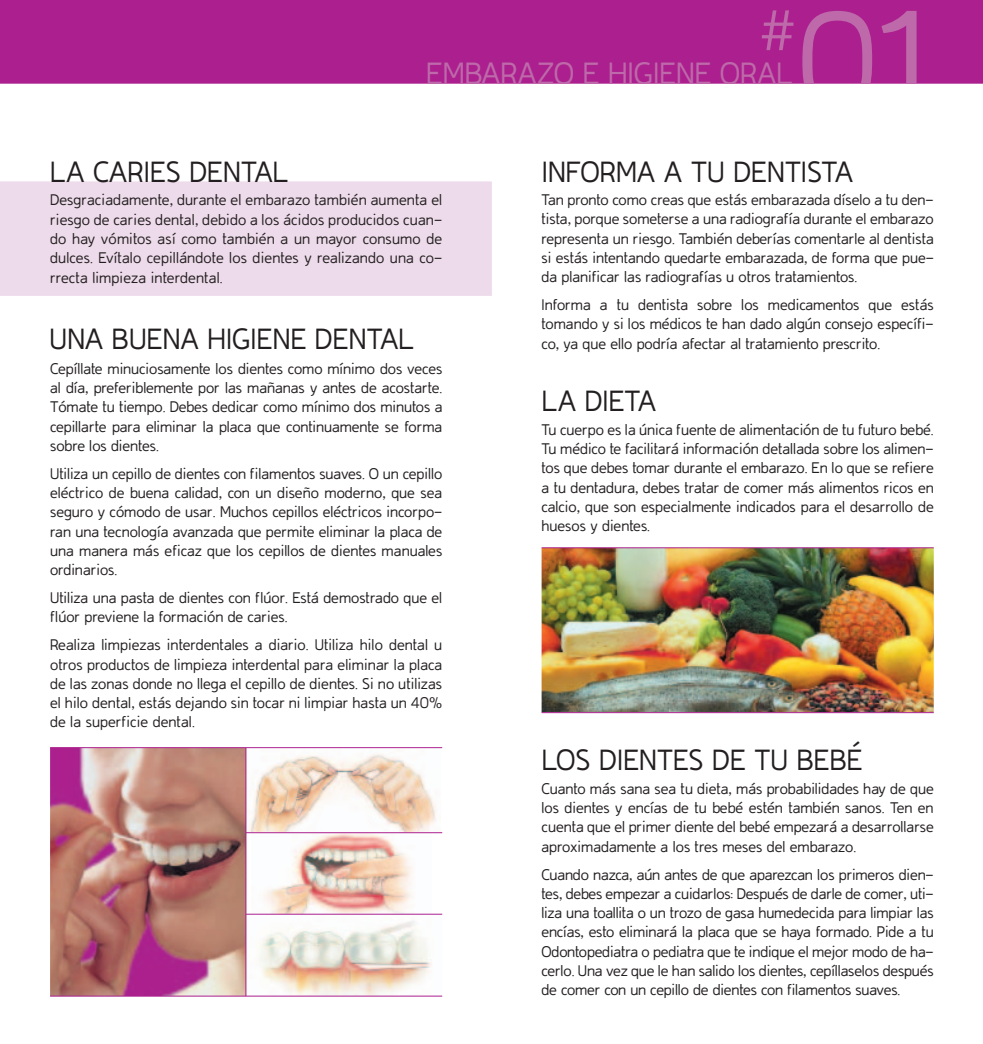
<style>
.page{position:relative;width:983px;height:1044px;background:#fff}
.page>*{position:absolute;margin:0;border:0;box-sizing:border-box;transform-origin:0 0}
.t1{font:100 154.53px "Domestos Sans";color:#be69aa}
.t2{font:100 67.02px "Domestos Sans";color:#be69aa}
.t3{font:100 35px "Domestos Sans";color:#be69aa}
.t4{font:100 33.25px "Domestos Sans";letter-spacing:.005em;color:#231f20}
.t5{font:100 17.5px/19.2px "Domestos Sans";color:#231f20;text-align:justify}
</style>
<div class="page">
<div style="left:0;top:0;width:982px;height:84px;background:#ab208e"></div>
<div style="left:0;top:181px;width:491px;height:115px;background:#eddaea"></div>
<img style="left:541px;top:548px;width:392px;height:163px">
<svg style="left:541px;top:711px;width:393px;height:2px"></svg>
<svg style="left:541px;top:547px;width:393px;height:1px"></svg>
<img style="left:50px;top:747px;width:393px;height:249px">
<h2 class="t2" style="left:758px;top:-8px;width:39px">#</h2>
<h1 class="t1" style="left:796px;top:-26px;width:146px">01</h1>
<h3 class="t3" style="left:426px;top:53px;width:368px">EMBARAZO E HIGIENE ORAL</h3>
<h3 class="t4" style="left:50px;top:153px;width:240px">LA CARIES DENTAL</h3>
<h3 class="t4" style="left:541px;top:153px;width:313px">INFORMA A TU DENTISTA</h3>
<p class="t5" style="left:50px;top:190px;width:393px">Desgraciadamente, durante el embarazo también aumenta el riesgo de caries dental, debido a los ácidos producidos cuan&shy;do hay vómitos así como también a un mayor consumo de dulces. Evítalo cepillándote los dientes y realizando una co&shy;rrecta limpieza interdental.</p>
<h3 class="t4" style="left:49px;top:320px;width:366px">UNA BUENA HIGIENE DENTAL</h3>
<p class="t5" style="left:50px;top:358px;width:394px">Cepíllate minuciosamente los dientes como mínimo dos veces al día, preferiblemente por las mañanas y antes de acostarte.<br>Tómate tu tiempo. Debes dedicar como mínimo dos minutos a cepillarte para eliminar la placa que continuamente se forma sobre los dientes.</p>
<p class="t5" style="left:50px;top:463px;width:393px">Utiliza un cepillo de dientes con filamentos suaves. O un cepillo eléctrico de buena calidad, con un diseño moderno, que sea seguro y cómodo de usar. Muchos cepillos eléctricos incorpo&shy;ran una tecnología avanzada que permite eliminar la placa de una manera más eficaz que los cepillos de dientes manuales ordinarios.</p>
<p class="t5" style="left:50px;top:587px;width:393px">Utiliza una pasta de dientes con flúor. Está demostrado que el flúor previene la formación de caries.</p>
<p class="t5" style="left:50px;top:635px;width:393px">Realiza limpiezas interdentales a diario. Utiliza hilo dental u otros productos de limpieza interdental para eliminar la placa de las zonas donde no llega el cepillo de dientes. Si no utilizas el hilo dental, estás dejando sin tocar ni limpiar hasta un 40% de la superficie dental.</p>
<p class="t5" style="left:541px;top:190px;width:394px">Tan pronto como creas que estás embarazada díselo a tu den&shy;tista, porque someterse a una radiografía durante el embarazo representa un riesgo. También deberías comentarle al dentista si estás intentando quedarte embarazada, de forma que pue&shy;da planificar las radiografías u otros tratamientos.</p>
<p class="t5" style="left:541px;top:295px;width:393px">Informa a tu dentista sobre los medicamentos que estás tomando y si los médicos te han dado algún consejo específi&shy;co, ya que ello podría afectar al tratamiento prescrito.</p>
<h3 class="t4" style="left:541px;top:382px;width:116px">LA DIETA</h3>
<p class="t5" style="left:541px;top:419px;width:393px">Tu cuerpo es la única fuente de alimentación de tu futuro bebé.<br>Tu médico te facilitará información detallada sobre los alimen&shy;tos que debes tomar durante el embarazo. En lo que se refiere a tu dentadura, debes tratar de comer más alimentos ricos en calcio, que son especialmente indicados para el desarrollo de huesos y dientes.</p>
<h3 class="t4" style="left:541px;top:741px;width:322px">LOS DIENTES DE TU BEBÉ</h3>
<p class="t5" style="left:541px;top:778px;width:393px">Cuanto más sana sea tu dieta, más probabilidades hay de que los dientes y encías de tu bebé estén también sanos. Ten en cuenta que el primer diente del bebé empezará a desarrollarse aproximadamente a los tres meses del embarazo.</p>
<p class="t5" style="left:541px;top:864px;width:393px">Cuando nazca, aún antes de que aparezcan los primeros dien&shy;tes, debes empezar a cuidarlos: Después de darle de comer, uti&shy;liza una toallita o un trozo de gasa humedecida para limpiar las encías, esto eliminará la placa que se haya formado. Pide a tu Odontopediatra o pediatra que te indique el mejor modo de ha&shy;cerlo. Una vez que le han salido los dientes, cepíllaselos después de comer con un cepillo de dientes con filamentos suaves.</p>
</div>
